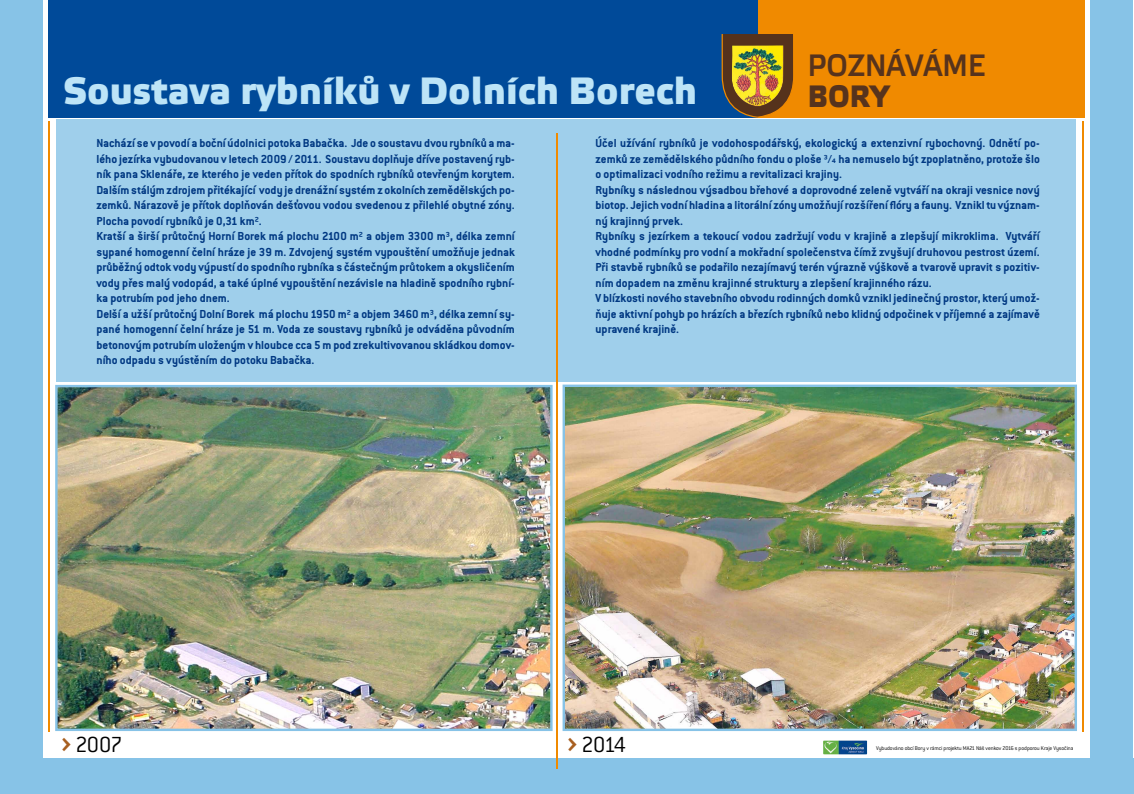
<style>
.page{position:relative;width:1134px;height:794px;background:#fff}
.page>*{position:absolute;margin:0;border:0;box-sizing:border-box;transform-origin:0 0}
.t1{font:700 38px "Etelka Medium Pro";color:#bde4f7}
.t2{font:30.88px "Etelka Medium Pro";color:#56331d;scale:.9 1}
.t3{font:700 30.88px "Etelka Medium Pro";color:#56331d;scale:.9 1}
.t4{font:300 24px "Conduit ITCCE";letter-spacing:-.04em;color:#000}
.t5{font:700 12.76px/15.5px "Conduit ITCCE";color:#003882}
.t6{font:300 6.04px "Conduit ITCCE";letter-spacing:-.015em;color:#000}
.s1{font-family:"Etelka Medium Pro";font-weight:400;color:#a85f20}
</style>
<div class="page">
<div style="left:56px;top:120px;width:1020px;height:262px;background:#9fcfeb"></div>
<div style="left:758px;top:0;width:326px;height:118px;background:#f08a00"></div>
<div style="left:48px;top:0;width:710px;height:118px;background:#004a99"></div>
<div style="left:1090px;top:0;width:43px;height:794px;background:#87c3e7"></div>
<div style="left:0;top:1px;width:43px;height:793px;background:#87c3e7"></div>
<div style="left:0;top:758px;width:1134px;height:36px;background:#87c3e7"></div>
<svg style="left:721px;top:34px;width:73px;height:84px"></svg>
<img style="left:732px;top:45px;width:51px;height:61px">
<hr style="left:48px;top:121px;width:1px;height:610px;background:#f08a00">
<hr style="left:557px;top:134px;width:1px;height:635px;background:#f08a00">
<img style="left:823px;top:740px;width:44px;height:14px">
<img style="left:58px;top:388px;width:492px;height:340px">
<div style="left:55px;top:385px;width:498px;height:346px;border:2px solid #87c3e7"></div>
<img style="left:566px;top:387px;width:508px;height:341px">
<div style="left:563px;top:384px;width:514px;height:347px;border:2px solid #87c3e7"></div>
<hr style="left:1082px;top:121px;width:1px;height:610px;background:#f08a00">
<h2 class="t2" style="left:808px;top:49px;width:199px">POZNÁVÁME</h2>
<h1 class="t1" style="left:64px;top:70px;width:635px">Soustava rybníků v Dolních Borech</h1>
<h2 class="t3" style="left:808px;top:78px;width:92px">BORY</h2>
<p class="t5" style="left:96px;top:135px;width:420px">Nachází se v povodí a boční údolnici potoka Babačka. Jde o soustavu dvou rybníků a ma&shy;lého jezírka vybudovanou v letech 2009 / 2011. Soustavu doplňuje dříve postavený ryb&shy;ník pana Sklenáře, ze kterého je veden přítok do spodních rybníků otevřeným korytem.<br>Dalším stálým zdrojem přitékající vody je drenážní systém z okolních zemědělských po&shy;zemků. Nárazově je přítok doplňován dešťovou vodou svedenou z přilehlé obytné zóny.<br>Plocha povodí rybníků je 0,31 km².<br>Kratší a širší průtočný Horní Borek má plochu 2100 m² a objem 3300 m³, délka zemní sypané homogenní čelní hráze je 39 m. Zdvojený systém vypouštění umožňuje jednak průběžný odtok vody výpustí do spodního rybníka s částečným průtokem a okysličením vody přes malý vodopád, a také úplné vypouštění nezávisle na hladině spodního rybní&shy;ka potrubím pod jeho dnem.<br>Delší a užší průtočný Dolní Borek má plochu 1950 m² a objem 3460 m³, délka zemní sy&shy;pané homogenní čelní hráze je 51 m. Voda ze soustavy rybníků je odváděna původním betonovým potrubím uloženým v hloubce cca 5 m pod zrekultivovanou skládkou domov&shy;ního odpadu s vyústěním do potoku Babačka.</p>
<p class="t5" style="left:595px;top:135px;width:446px">Účel užívání rybníků je vodohospodářský, ekologický a extenzivní rybochovný. Odnětí po&shy;zemků ze zemědělského půdního fondu o ploše ¾ ha nemuselo být zpoplatněno, protože šlo o optimalizaci vodního režimu a revitalizaci krajiny.<br>Rybníky s následnou výsadbou břehové a doprovodné zeleně vytváří na okraji vesnice nový biotop. Jejich vodní hladina a litorální zóny umožňují rozšíření flóry a fauny. Vznikl tu význam&shy;ný krajinný prvek.<br>Rybníky s jezírkem a tekoucí vodou zadržují vodu v krajině a zlepšují mikroklima. Vytváří vhodné podmínky pro vodní a mokřadní společenstva čímž zvyšují druhovou pestrost území.<br>Při stavbě rybníků se podařilo nezajímavý terén výrazně výškově a tvarově upravit s pozitiv&shy;ním dopadem na změnu krajinné struktury a zlepšení krajinného rázu.<br>V blízkosti nového stavebního obvodu rodinných domků vznikl jedinečný prostor, který umož&shy;ňuje aktivní pohyb po hrázích a březích rybníků nebo klidný odpočinek v příjemné a zajímavě upravené krajině.</p>
<h3 class="t4" style="left:62px;top:731px;width:62px"><span class="s1">›</span> 2007</h3>
<h3 class="t4" style="left:568px;top:731px;width:60px"><span class="s1">›</span> 2014</h3>
<p class="t6" style="left:876px;top:745px;width:199px">Vybudováno obcí Bory v rámci projektu MA21 Náš venkov 2016 s podporou Kraje Vysočina</p>
</div>
